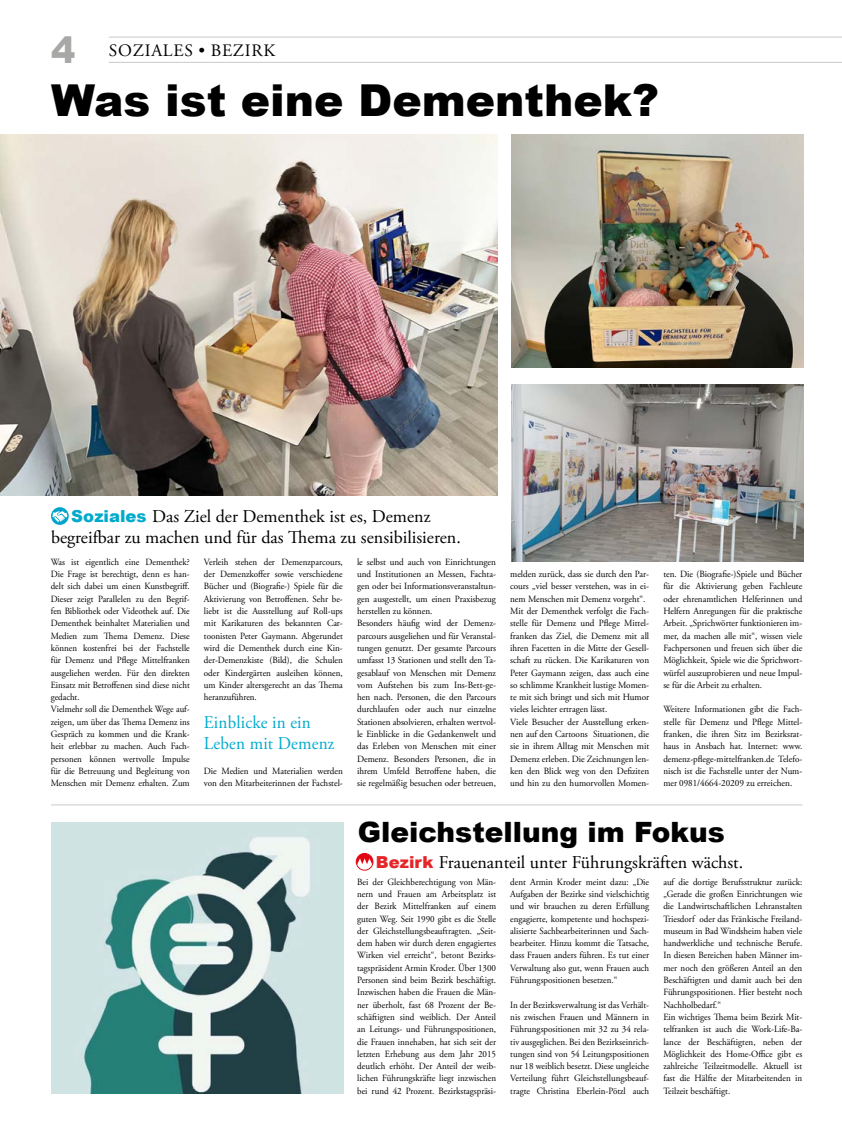
<style>
.page{position:relative;width:842px;height:1134px;background:#fff}
.page>*{position:absolute;margin:0;border:0;box-sizing:border-box;transform-origin:0 0}
.t1{font:900 44px "Arial";color:#000}
.t2{font:900 28px "Arial";color:#000}
.t3{font:18px/21px "Adobe Garamond Pro";color:#000;text-align:center}
.t4{font:18px/21px "Adobe Garamond Pro";letter-spacing:.01em;color:#00aacd;scale:.95 1}
.t5{font:17.4px "Adobe Garamond Pro";letter-spacing:.045em;color:#000}
.t6{font:9.5px/12.3px "Adobe Garamond Pro";color:#000;text-align:justify;scale:.95 1}
.t7{font:9.5px/12.3px "Adobe Garamond Pro";color:#000;text-align:justify;scale:.96 1}
.t8{font:9.5px/12.3px "Adobe Garamond Pro";color:#000;text-align:justify;scale:.94 1}
.s1{font-family:"Arial";font-weight:900;font-size:36.3px;color:#a8a8a7}
.s2{font-family:"Arial";font-weight:900;font-size:16.5px;color:#00aacd}
.s3{font-family:"Arial";font-weight:900;font-size:16.5px;color:#e52528}
</style>
<div class="page">
<hr style="left:109px;top:37px;width:733px;height:1px;background:#c7c9cb">
<hr style="left:109px;top:62px;width:733px;height:1px;background:#c7c9cb">
<img style="left:511px;top:135px;width:293px;height:233px">
<img style="left:511px;top:385px;width:293px;height:177px">
<img style="left:0;top:135px;width:497px;height:360px">
<img style="left:51px;top:822px;width:292px;height:272px">
<hr style="left:51px;top:805px;width:751px;height:1px;background:#cacaca">
<svg style="left:356px;top:853px;width:17px;height:18px"></svg>
<svg style="left:357px;top:854px;width:15px;height:16px"></svg>
<svg style="left:356px;top:854px;width:17px;height:11px"></svg>
<svg style="left:51px;top:507px;width:18px;height:18px"></svg>
<svg style="left:52px;top:511px;width:15px;height:11px"></svg>
<h3 class="t5" style="left:51px;top:40px;width:226px"><span class="s1">4</span> SOZIALES • BEZIRK</h3>
<h2 class="t1" style="left:51px;top:68px;width:609px">Was ist eine Dementhek?</h2>
<h3 class="t3" style="left:51px;top:506px;width:411px"><span class="s2">Soziales</span> Das Ziel der Dementhek ist es, Demenz begreifbar zu machen und für das Thema zu sensibilisieren.</h3>
<p class="t6" style="left:51px;top:556px;width:148px">Was ist eigentlich eine Dementhek?<br>Die Frage ist berechtigt, denn es han&shy;delt sich dabei um einen Kunstbegriff.<br>Dieser zeigt Parallelen zu den Begrif&shy;fen Bibliothek oder Videothek auf. Die Dementhek beinhaltet Materialien und Medien zum Thema Demenz. Diese können kostenfrei bei der Fachstelle für Demenz und Pflege Mittelfranken ausgeliehen werden. Für den direkten Einsatz mit Betroffenen sind diese nicht gedacht.</p>
<p class="t8" style="left:51px;top:704px;width:149px">Vielmehr soll die Dementhek Wege auf&shy;zeigen, um über das Thema Demenz ins Gespräch zu kommen und die Krank&shy;heit erlebbar zu machen. Auch Fach&shy;personen können wertvolle Impulse für die Betreuung und Begleitung von Menschen mit Demenz erhalten. Zum</p>
<p class="t6" style="left:204px;top:556px;width:148px">Verleih stehen der Demenzparcours, der Demenzkoffer sowie verschiedene Bücher und (Biografie-) Spiele für die Aktivierung von Betroffenen. Sehr be&shy;liebt ist die Ausstellung auf Roll-ups mit Karikaturen des bekannten Car&shy;toonisten Peter Gaymann. Abgerundet wird die Dementhek durch eine Kin&shy;der-Demenzkiste (Bild), die Schulen oder Kindergärten ausleihen können, um Kinder altersgerecht an das Thema heranzuführen.</p>
<h4 class="t4" style="left:204px;top:712px;width:139px">Einblicke in ein<br>Leben mit Demenz</h4>
<p class="t7" style="left:204px;top:765px;width:146px">Die Medien und Materialien werden von den Mitarbeiterinnen der Fachstel-</p>
<p class="t7" style="left:357px;top:556px;width:146px">le selbst und auch von Einrichtungen und Institutionen an Messen, Fachta&shy;gen oder bei Informationsveranstaltun&shy;gen ausgestellt, um einen Praxisbezug herstellen zu können.</p>
<p class="t7" style="left:357px;top:617px;width:146px">Besonders häufig wird der Demenz&shy;parcours ausgeliehen und für Veranstal&shy;tungen genutzt. Der gesamte Parcours umfasst 13 Stationen und stellt den Ta&shy;gesablauf von Menschen mit Demenz vom Aufstehen bis zum Ins-Bett-ge&shy;hen nach. Personen, die den Parcours durchlaufen oder auch nur einzelne Stationen absolvieren, erhalten wertvol&shy;le Einblicke in die Gedankenwelt und das Erleben von Menschen mit einer Demenz. Besonders Personen, die in ihrem Umfeld Betroffene haben, die sie regelmäßig besuchen oder betreuen,</p>
<p class="t7" style="left:510px;top:568px;width:146px;text-align:left">melden zurück, dass sie durch den Par&shy;cours „viel besser verstehen, was in ei&shy;nem Menschen mit Demenz vorgeht“.<br>Mit der Dementhek verfolgt die Fach&shy;stelle für Demenz und Pflege Mittel&shy;franken das Ziel, die Demenz mit all ihren Facetten in die Mitte der Gesell&shy;schaft zu rücken. Die Karikaturen von Peter Gaymann zeigen, dass auch eine so schlimme Krankheit lustige Momen&shy;te mit sich bringt und sich mit Humor vieles leichter ertragen lässt.</p>
<p class="t7" style="left:510px;top:716px;width:146px">Viele Besucher der Ausstellung erken&shy;nen auf den Cartoons Situationen, die sie in ihrem Alltag mit Menschen mit Demenz erleben. Die Zeichnungen len&shy;ken den Blick weg von den Defiziten und hin zu den humorvollen Momen-</p>
<p class="t7" style="left:663px;top:568px;width:146px">ten. Die (Biografie-)Spiele und Bücher für die Aktivierung geben Fachleute oder ehrenamtlichen Helferinnen und Helfern Anregungen für die praktische Arbeit. „Sprichwörter funktionieren im&shy;mer, da machen alle mit“, wissen viele Fachpersonen und freuen sich über die Möglichkeit, Spiele wie die Sprichwort&shy;würfel auszuprobieren und neue Impul&shy;se für die Arbeit zu erhalten.</p>
<p class="t6" style="left:663px;top:704px;width:148px">Weitere Informationen gibt die Fach&shy;stelle für Demenz und Pflege Mittel&shy;franken, die ihren Sitz im Bezirksrat&shy;haus in Ansbach hat. Internet: www. demenz-pflege-mittelfranken.de Telefo&shy;nisch ist die Fachstelle unter der Num&shy;mer 0981/4664-20209 zu erreichen.</p>
<h2 class="t2" style="left:358px;top:812px;width:369px">Gleichstellung im Fokus</h2>
<h3 class="t3" style="left:376px;top:852px;width:369px"><span class="s3">Bezirk</span> Frauenanteil unter Führungskräften wächst.</h3>
<p class="t6" style="left:357px;top:876px;width:148px">Bei der Gleichberechtigung von Män&shy;nern und Frauen am Arbeitsplatz ist der Bezirk Mittelfranken auf einem guten Weg. Seit 1990 gibt es die Stelle der Gleichstellungsbeauftragten. „Seit&shy;dem haben wir durch deren engagiertes Wirken viel erreicht“, betont Bezirks&shy;tagspräsident Armin Kroder. Über 1300<br>Personen sind beim Bezirk beschäftigt.<br>Inzwischen haben die Frauen die Män&shy;ner überholt, fast 68 Prozent der Be&shy;schäftigten sind weiblich. Der Anteil an Leitungs- und Führungspositionen, die Frauen innehaben, hat sich seit der letzten Erhebung aus dem Jahr 2015 deutlich erhöht. Der Anteil der weib&shy;lichen Führungskräfte liegt inzwischen bei rund 42 Prozent. Bezirkstagspräsi-</p>
<p class="t6" style="left:510px;top:876px;width:148px">dent Armin Kroder meint dazu: „Die Aufgaben der Bezirke sind vielschichtig und wir brauchen zu deren Erfüllung engagierte, kompetente und hochspezi&shy;alisierte Sachbearbeiterinnen und Sach&shy;bearbeiter. Hinzu kommt die Tatsache, dass Frauen anders führen. Es tut einer Verwaltung also gut, wenn Frauen auch Führungspositionen besetzen.“</p>
<p class="t6" style="left:510px;top:999px;width:148px">In der Bezirksverwaltung ist das Verhält&shy;nis zwischen Frauen und Männern in Führungspositionen mit 32 zu 34 rela&shy;tiv ausgeglichen. Bei den Bezirkseinrich&shy;tungen sind von 54 Leitungspositionen nur 18 weiblich besetzt. Diese ungleiche Verteilung führt Gleichstellungsbeauf&shy;tragte Christina Eberlein-Pötzl auch</p>
<p class="t6" style="left:663px;top:876px;width:148px">auf die dortige Berufsstruktur zurück: „Gerade die großen Einrichtungen wie die Landwirtschaftlichen Lehranstalten Triesdorf oder das Fränkische Freiland&shy;museum in Bad Windsheim haben viele handwerkliche und technische Berufe.<br>In diesen Bereichen haben Männer im&shy;mer noch den größeren Anteil an den Beschäftigten und damit auch bei den Führungspositionen. Hier besteht noch Nachholbedarf.“</p>
<p class="t6" style="left:663px;top:1011px;width:148px">Ein wichtiges Thema beim Bezirk Mit&shy;telfranken ist auch die Work-Life-Ba&shy;lance der Beschäftigten, neben der Möglichkeit des Home-Office gibt es zahlreiche Teilzeitmodelle. Aktuell ist fast die Hälfte der Mitarbeitenden in Teilzeit beschäftigt.</p>
</div>
